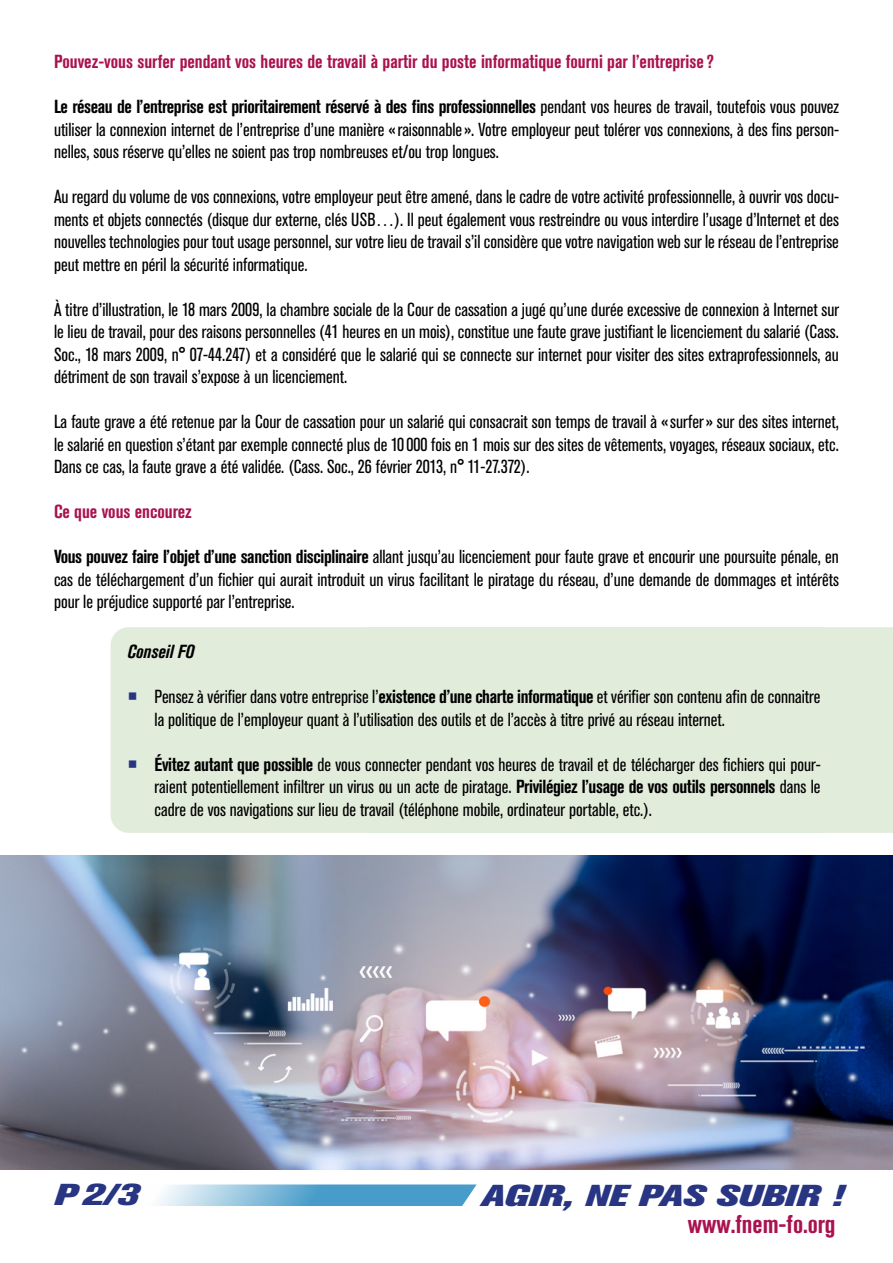
<style>
.page{position:relative;width:893px;height:1263px;background:#fff}
.page>*{position:absolute;margin:0;border:0;box-sizing:border-box;transform-origin:0 0}
.t1{font:italic 800 30px "Akzidenz Grotesk Pro";color:#283583;scale:1.4 1}
.t2{font:700 condensed 25.5px "Akzidenz Grotesk Pro";color:#aa124f}
.t3{font:condensed 18.75px/22.5px "Akzidenz Grotesk Pro";color:#000;text-align:justify}
.t4{font:700 condensed 18.75px "Akzidenz Grotesk Pro";color:#aa124f}
.t5{font:italic 700 condensed 18.75px "Akzidenz Grotesk Pro";color:#000}
.s1{font-weight:700}
</style>
<div class="page">
<svg style="left:155px;top:1184px;width:322px;height:22px;background:#7cb8d8"></svg>
<img style="left:0;top:856px;width:893px;height:313px">
<div style="left:825px;top:627px;width:68px;height:206px;background:#e2ecdb"></div>
<div style="left:111px;top:627px;width:728px;height:206px;background:#e2ecdb;border-radius:18px"></div>
<p class="t4" style="left:54px;top:49px;width:662px">Pouvez-vous surfer pendant vos heures de travail à partir du poste informatique fourni par l’entreprise ?</p>
<p class="t3" style="left:54px;top:95px;width:786px"><span class="s1">Le réseau de l’entreprise est prioritairement réservé à des fins professionnelles</span> pendant vos heures de travail, toutefois vous pouvez utiliser la connexion internet de l’entreprise d’une manière «raisonnable». Votre employeur peut tolérer vos connexions, à des fins person&shy;nelles, sous réserve qu’elles ne soient pas trop nombreuses et/ou trop longues.</p>
<p class="t3" style="left:54px;top:185px;width:786px">Au regard du volume de vos connexions, votre employeur peut être amené, dans le cadre de votre activité professionnelle, à ouvrir vos docu&shy;ments et objets connectés (disque dur externe, clés USB…). Il peut également vous restreindre ou vous interdire l’usage d’Internet et des nouvelles technologies pour tout usage personnel, sur votre lieu de travail s’il considère que votre navigation web sur le réseau de l’entreprise peut mettre en péril la sécurité informatique.</p>
<p class="t3" style="left:54px;top:297px;width:787px">À titre d’illustration, le 18 mars 2009, la chambre sociale de la Cour de cassation a jugé qu’une durée excessive de connexion à Internet sur le lieu de travail, pour des raisons personnelles (41 heures en un mois), constitue une faute grave justifiant le licenciement du salarié (Cass.<br>Soc., 18 mars 2009, n° 07-44.247) et a considéré que le salarié qui se connecte sur internet pour visiter des sites extraprofessionnels, au détriment de son travail s’expose à un licenciement.</p>
<p class="t3" style="left:54px;top:410px;width:786px">La faute grave a été retenue par la Cour de cassation pour un salarié qui consacrait son temps de travail à «surfer» sur des sites internet, le salarié en question s’étant par exemple connecté plus de 10000 fois en 1 mois sur des sites de vêtements, voyages, réseaux sociaux, etc.<br>Dans ce cas, la faute grave a été validée. (Cass. Soc., 26 février 2013, n° 11-27.372).</p>
<p class="t4" style="left:54px;top:499px;width:139px">Ce que vous encourez</p>
<p class="t3" style="left:54px;top:545px;width:786px"><span class="s1">Vous pouvez faire l’objet d’une sanction disciplinaire</span> allant jusqu’au licenciement pour faute grave et encourir une poursuite pénale, en cas de téléchargement d’un fichier qui aurait introduit un virus facilitant le piratage du réseau, d’une demande de dommages et intérêts pour le préjudice supporté par l’entreprise.</p>
<p class="t5" style="left:128px;top:640px;width:68px">Conseil FO</p>
<p class="t3" style="left:155px;top:685px;width:667px">Pensez à vérifier dans votre entreprise l’<span class="s1">existence d’une charte informatique</span> et vérifier son contenu afin de connaitre la politique de l’employeur quant à l’utilisation des outils et de l’accès à titre privé au réseau internet.</p>
<p class="t3" style="left:155px;top:752px;width:668px"><span class="s1">Évitez autant que possible</span> de vous connecter pendant vos heures de travail et de télécharger des fichiers qui pour&shy;raient potentiellement infiltrer un virus ou un acte de piratage. <span class="s1">Privilégiez l’usage de vos outils personnels</span> dans le cadre de vos navigations sur lieu de travail (téléphone mobile, ordinateur portable, etc.).</p>
<h1 class="t1" style="left:54px;top:1175px;width:62px">P2/3</h1>
<h1 class="t1" style="left:481px;top:1176px;width:260px">AGIR, NE PAS SUBIR !</h1>
<h2 class="t2" style="left:688px;top:1208px;width:149px">www.fnem-fo.org</h2>
</div>
